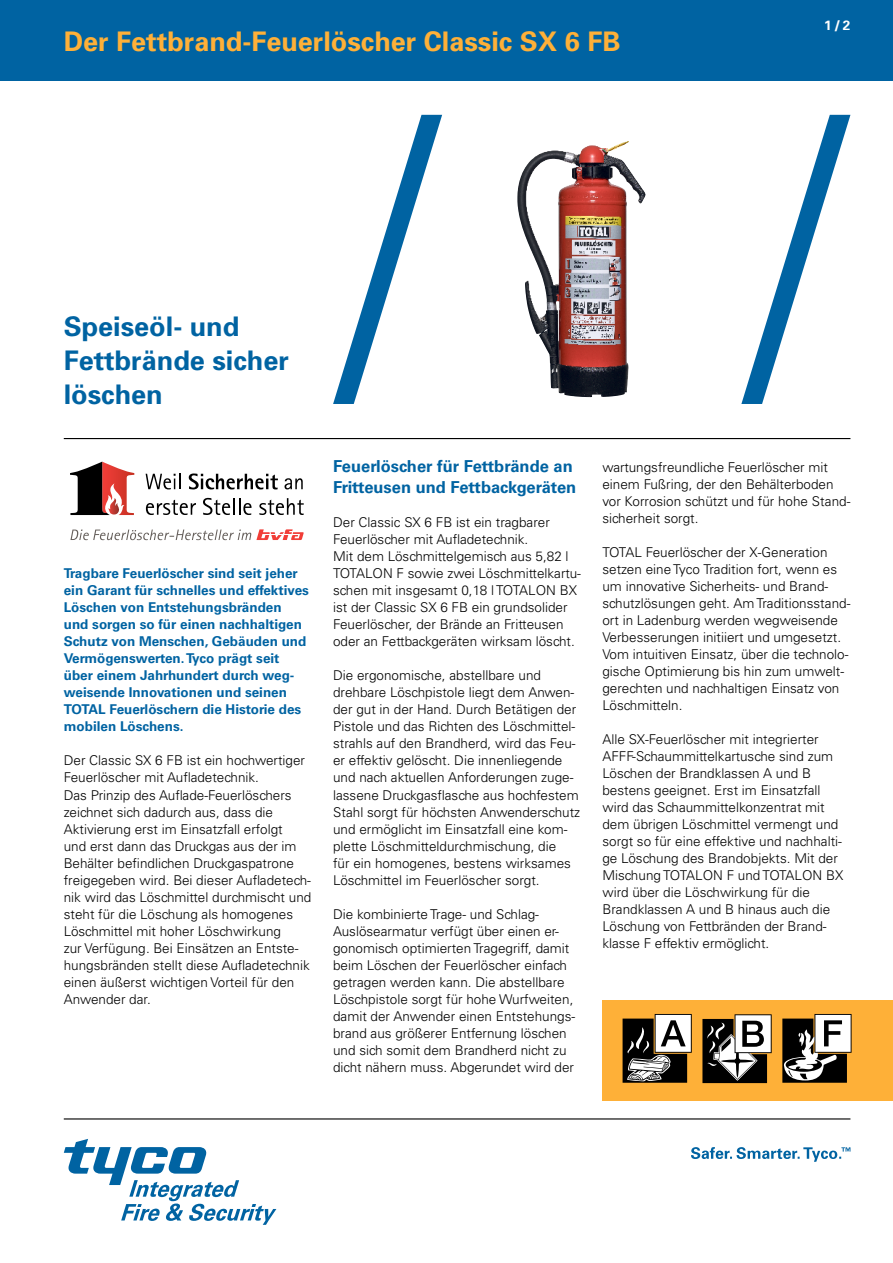
<style>
.page{position:relative;width:893px;height:1263px;background:#fff}
.page>*{position:absolute;margin:0;border:0;box-sizing:border-box;transform-origin:0 0}
.t1{font:700 27px "Univers";color:#feb038}
.t2{font:700 27px/34px "Univers";color:#0063a2}
.t3{font:700 16.5px/21.3px "Univers LT Std";color:#0063a2}
.t4{font:300 13.5px/17px "Univers LT Std";color:#000}
.t5{font:700 13.5px/17px "Univers LT Std";color:#0063a2}
.t6{font:700 13.5px "Univers";color:#fff}
.s1{font-weight:900}
</style>
<div class="page">
<div style="left:0;top:0;width:893px;height:81px;background:#0063a2"></div>
<img style="left:517px;top:141px;width:111px;height:246px">
<svg style="left:691px;top:1147px;width:159px;height:15px"></svg>
<svg style="left:64px;top:1139px;width:212px;height:86px"></svg>
<hr style="left:64px;top:1118px;width:786px;height:1px;background:#000">
<svg style="left:333px;top:115px;width:109px;height:289px"></svg>
<svg style="left:741px;top:115px;width:109px;height:289px"></svg>
<hr style="left:64px;top:438px;width:786px;height:1px;background:#000">
<div style="left:602px;top:1000px;width:291px;height:101px;background:#feb038"></div>
<svg style="left:623px;top:1014px;width:69px;height:69px"></svg>
<svg style="left:702px;top:1014px;width:70px;height:69px"></svg>
<svg style="left:782px;top:1014px;width:69px;height:69px"></svg>
<svg style="left:70px;top:461px;width:234px;height:80px"></svg>
<h1 class="t1" style="left:64px;top:25px;width:558px">Der Fettbrand-Feuerlöscher Classic SX 6 FB</h1>
<h1 class="t2" style="left:64px;top:309px;width:227px">Speiseöl- und<br>Fettbrände sicher löschen</h1>
<p class="t6" style="left:824px;top:17px;width:28px">1 <span class="s1">/</span> 2</p>
<p class="t5" style="left:64px;top:565px;width:247px">Tragbare Feuerlöscher sind seit jeher ein Garant für schnelles und effektives Löschen von Entstehungsbränden und sorgen so für einen nachhaltigen Schutz von Menschen, Gebäuden und Vermögenswerten. Tyco prägt seit über einem Jahrhundert durch weg&shy;weisende Innovationen und seinen TOTAL Feuerlöschern die Historie des mobilen Löschens.</p>
<p class="t4" style="left:64px;top:752px;width:249px">Der Classic SX 6 FB ist ein hochwertiger Feuerlöscher mit Aufladetechnik.<br>Das Prinzip des Auflade-Feuerlöschers zeichnet sich dadurch aus, dass die Aktivierung erst im Einsatzfall erfolgt<br>und erst dann das Druckgas aus der im Behälter befindlichen Druckgaspatrone freigegeben wird. Bei dieser Aufladetech&shy;nik wird das Löschmittel durchmischt und steht für die Löschung als homogenes Löschmittel mit hoher Löschwirkung<br>zur Verfügung. Bei Einsätzen an Entste&shy;hungsbränden stellt diese Aufladetechnik einen äußerst wichtigen Vorteil für den Anwender dar.</p>
<p class="t3" style="left:333px;top:456px;width:245px">Feuerlöscher für Fettbrände an<br>Fritteusen und Fettbackgeräten</p>
<p class="t4" style="left:333px;top:514px;width:249px">Der Classic SX 6 FB ist ein tragbarer Feuerlöscher mit Aufladetechnik.<br>Mit dem Löschmittelgemisch aus 5,82 l TOTALON F sowie zwei Löschmittelkartu&shy;schen mit insgesamt 0,18 l TOTALON BX ist der Classic SX 6 FB ein grundsolider Feuerlöscher, der Brände an Fritteusen oder an Fettbackgeräten wirksam löscht.</p>
<p class="t4" style="left:333px;top:667px;width:249px">Die ergonomische, abstellbare und drehbare Löschpistole liegt dem Anwen&shy;der gut in der Hand. Durch Betätigen der Pistole und das Richten des Löschmittel&shy;strahls auf den Brandherd, wird das Feu&shy;er effektiv gelöscht. Die innenliegende und nach aktuellen Anforderungen zuge&shy;lassene Druckgasflasche aus hochfestem Stahl sorgt für höchsten Anwenderschutz und ermöglicht im Einsatzfall eine kom&shy;plette Löschmitteldurchmischung, die<br>für ein homogenes, bestens wirksames Löschmittel im Feuerlöscher sorgt.</p>
<p class="t4" style="left:333px;top:905px;width:244px">Die kombinierte Trage- und Schlag-Auslösearmatur verfügt über einen er&shy;gonomisch optimierten Tragegriff, damit beim Löschen der Feuerlöscher einfach getragen werden kann. Die abstellbare Löschpistole sorgt für hohe Wurfweiten, damit der Anwender einen Entstehungs&shy;brand aus größerer Entfernung löschen und sich somit dem Brandherd nicht zu dicht nähern muss. Abgerundet wird der</p>
<p class="t4" style="left:602px;top:459px;width:249px">wartungsfreundliche Feuerlöscher mit einem Fußring, der den Behälterboden vor Korrosion schützt und für hohe Stand&shy;sicherheit sorgt.</p>
<p class="t4" style="left:602px;top:544px;width:250px">TOTAL Feuerlöscher der X-Generation setzen eine Tyco Tradition fort, wenn es um innovative Sicherheits- und Brand&shy;schutzlösungen geht. Am Traditionsstand&shy;ort in Ladenburg werden wegweisende Verbesserungen initiiert und umgesetzt.<br>Vom intuitiven Einsatz, über die technolo&shy;gische Optimierung bis hin zum umwelt&shy;gerechten und nachhaltigen Einsatz von Löschmitteln.</p>
<p class="t4" style="left:602px;top:731px;width:242px">Alle SX-Feuerlöscher mit integrierter AFFF-Schaummittelkartusche sind zum Löschen der Brandklassen A und B bestens geeignet. Erst im Einsatzfall wird das Schaummittelkonzentrat mit dem übrigen Löschmittel vermengt und sorgt so für eine effektive und nachhalti&shy;ge Löschung des Brandobjekts. Mit der Mischung TOTALON F und TOTALON BX wird über die Löschwirkung für die Brandklassen A und B hinaus auch die Löschung von Fettbränden der Brand&shy;klasse F effektiv ermöglicht.</p>
</div>
